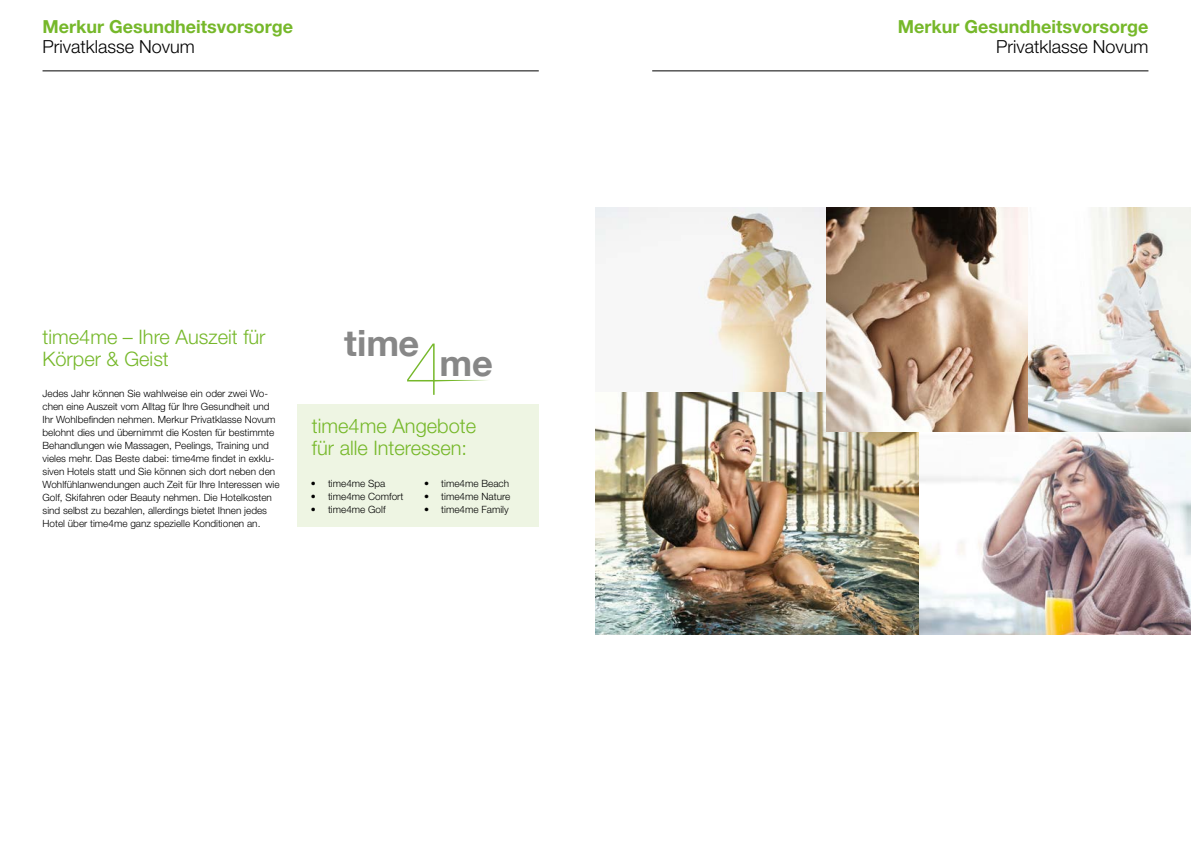
<style>
.page{position:relative;width:1191px;height:842px;background:#fff}
.page>*{position:absolute;margin:0;border:0;box-sizing:border-box;transform-origin:0 0}
.t1{font:700 36.2px "Helvetica Neue";color:#878787}
.t2{font:300 20px/22px "Helvetica Neue LT Pro";color:#76b82a}
.t3{font:700 18px "Helvetica Neue LT Pro";color:#76b82a}
.t4{font:300 18px "Helvetica Neue LT Pro";color:#000}
.t5{font:300 10px/13px "Helvetica Neue LT Pro";color:#000}
</style>
<div class="page">
<svg style="left:407px;top:344px;width:81px;height:51px"></svg>
<div style="left:298px;top:405px;width:241px;height:122px;background:#eef5e3"></div>
<img style="left:918px;top:431px;width:273px;height:204px">
<img style="left:595px;top:207px;width:232px;height:185px">
<img style="left:595px;top:392px;width:323px;height:243px">
<img style="left:1028px;top:207px;width:163px;height:224px">
<img style="left:827px;top:207px;width:201px;height:224px">
<hr style="left:43px;top:70px;width:496px;height:1px;background:#000">
<hr style="left:652px;top:70px;width:496px;height:1px;background:#000">
<h3 class="t3" style="left:43px;top:15px;width:252px">Merkur Gesundheitsvorsorge</h3>
<h3 class="t4" style="left:43px;top:35px;width:154px">Privatklasse Novum</h3>
<h2 class="t2" style="left:43px;top:326px;width:224px">time4me – Ihre Auszeit für<br>Körper &amp; Geist</h2>
<p class="t5" style="left:43px;top:387px;width:238px">Jedes Jahr können Sie wahlweise ein oder zwei Wo&shy;chen eine Auszeit vom Alltag für Ihre Gesundheit und Ihr Wohlbefinden nehmen. Merkur Privatklasse Novum belohnt dies und übernimmt die Kosten für bestimmte Behandlungen wie Massagen, Peelings, Training und vieles mehr. Das Beste dabei: time4me findet in exklu&shy;siven Hotels statt und Sie können sich dort neben den Wohlfühlanwendungen auch Zeit für Ihre Interessen wie Golf, Skifahren oder Beauty nehmen. Die Hotelkosten sind selbst zu bezahlen, allerdings bietet Ihnen jedes Hotel über time4me ganz spezielle Konditionen an.</p>
<h1 class="t1" style="left:344px;top:314px;width:76px">time</h1>
<h1 class="t1" style="left:439px;top:334px;width:55px">me</h1>
<h2 class="t2" style="left:312px;top:415px;width:166px">time4me Angebote für alle Interessen:</h2>
<p class="t5" style="left:311px;top:476px;width:76px">• time4me Spa</p>
<p class="t5" style="left:311px;top:489px;width:94px">• time4me Comfort</p>
<p class="t5" style="left:311px;top:502px;width:76px">• time4me Golf</p>
<p class="t5" style="left:424px;top:476px;width:86px">• time4me Beach</p>
<p class="t5" style="left:424px;top:489px;width:87px">• time4me Nature</p>
<p class="t5" style="left:424px;top:502px;width:86px">• time4me Family</p>
<h3 class="t3" style="left:897px;top:15px;width:252px">Merkur Gesundheitsvorsorge</h3>
<h3 class="t4" style="left:996px;top:35px;width:154px">Privatklasse Novum</h3>
</div>
